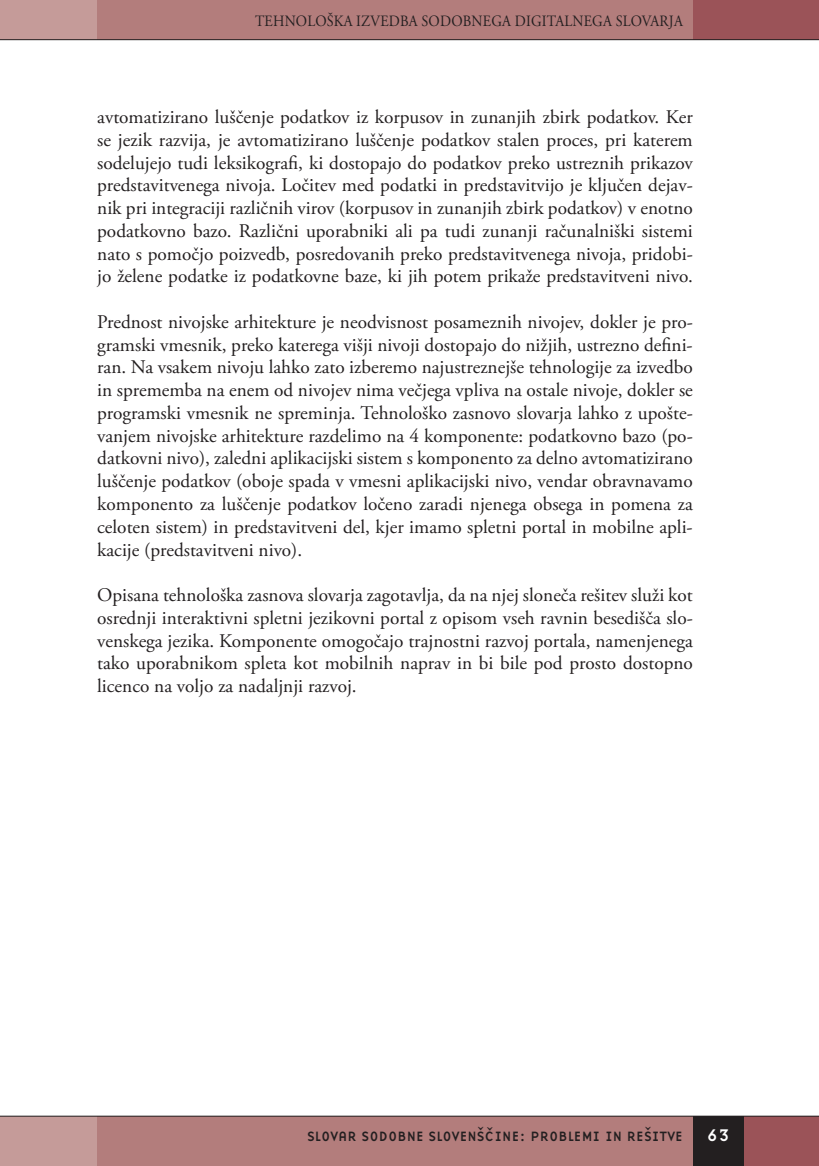
<style>
.page{position:relative;width:819px;height:1166px;background:#fff}
.page>*{position:absolute;margin:0;border:0;box-sizing:border-box;transform-origin:0 0}
.t1{font:19.25px/22.8px "Adobe Garamond Pro";letter-spacing:-.02em;color:#231f20;text-align:justify}
.t2{font:17.5px "Base Nine";color:#fff}
.t3{font:15.75px "Adobe Garamond Pro";letter-spacing:.015em;color:#231f20;scale:.9 1}
.t4{font:14px "Base Nine";color:#231f20}
</style>
<div class="page">
<div style="left:97px;top:0;width:596px;height:40px;background:#b37d7c"></div>
<div style="left:72px;top:1116px;width:620px;height:50px;background:#b37d7c"></div>
<div style="left:0;top:1116px;width:97px;height:50px;background:#c59b99"></div>
<div style="left:0;top:0;width:97px;height:40px;background:#c59b99"></div>
<div style="left:743px;top:1116px;width:75px;height:50px;background:#9b5358"></div>
<div style="left:692px;top:1116px;width:51px;height:50px;background:#231f20"></div>
<div style="left:692px;top:0;width:126px;height:40px;background:#9b5358"></div>
<hr style="left:0;top:39px;width:818px;height:1px;background:#231f20">
<hr style="left:0;top:1116px;width:818px;height:1px;background:#231f20">
<p class="t3" style="left:255px;top:11px;width:477px">TEHNOLOŠKA IZVEDBA SODOBNEGA DIGITALNEGA SLOVARJA</p>
<p class="t1" style="left:97px;top:106px;width:597px">avtomatizirano luščenje podatkov iz korpusov in zunanjih zbirk podatkov. Ker se jezik razvija, je avtomatizirano luščenje podatkov stalen proces, pri katerem sodelujejo tudi leksikografi, ki dostopajo do podatkov preko ustreznih prikazov predstavitvenega nivoja. Ločitev med podatki in predstavitvijo je ključen dejav&shy;nik pri integraciji različnih virov (korpusov in zunanjih zbirk podatkov) v enotno podatkovno bazo. Različni uporabniki ali pa tudi zunanji računalniški sistemi nato s pomočjo poizvedb, posredovanih preko predstavitvenega nivoja, pridobi&shy;jo želene podatke iz podatkovne baze, ki jih potem prikaže predstavitveni nivo.</p>
<p class="t1" style="left:97px;top:311px;width:597px">Prednost nivojske arhitekture je neodvisnost posameznih nivojev, dokler je pro&shy;gramski vmesnik, preko katerega višji nivoji dostopajo do nižjih, ustrezno defini&shy;ran. Na vsakem nivoju lahko zato izberemo najustreznejše tehnologije za izvedbo in sprememba na enem od nivojev nima večjega vpliva na ostale nivoje, dokler se programski vmesnik ne spreminja. Tehnološko zasnovo slovarja lahko z upošte&shy;vanjem nivojske arhitekture razdelimo na 4 komponente: podatkovno bazo (po&shy;datkovni nivo), zaledni aplikacijski sistem s komponento za delno avtomatizirano luščenje podatkov (oboje spada v vmesni aplikacijski nivo, vendar obravnavamo komponento za luščenje podatkov ločeno zaradi njenega obsega in pomena za celoten sistem) in predstavitveni del, kjer imamo spletni portal in mobilne apli&shy;kacije (predstavitveni nivo).</p>
<p class="t1" style="left:97px;top:584px;width:597px">Opisana tehnološka zasnova slovarja zagotavlja, da na njej sloneča rešitev služi kot osrednji interaktivni spletni jezikovni portal z opisom vseh ravnin besedišča slo&shy;venskega jezika. Komponente omogočajo trajnostni razvoj portala, namenjenega tako uporabnikom spleta kot mobilnih naprav in bi bile pod prosto dostopno licenco na voljo za nadaljnji razvoj.</p>
<p class="t4" style="left:307px;top:1126px;width:377px">SLOVAR SODOBNE SLOVENŠCˇINE: PROBLEMI IN REŠITVE</p>
<p class="t2" style="left:706px;top:1123px;width:25px">63</p>
</div>
